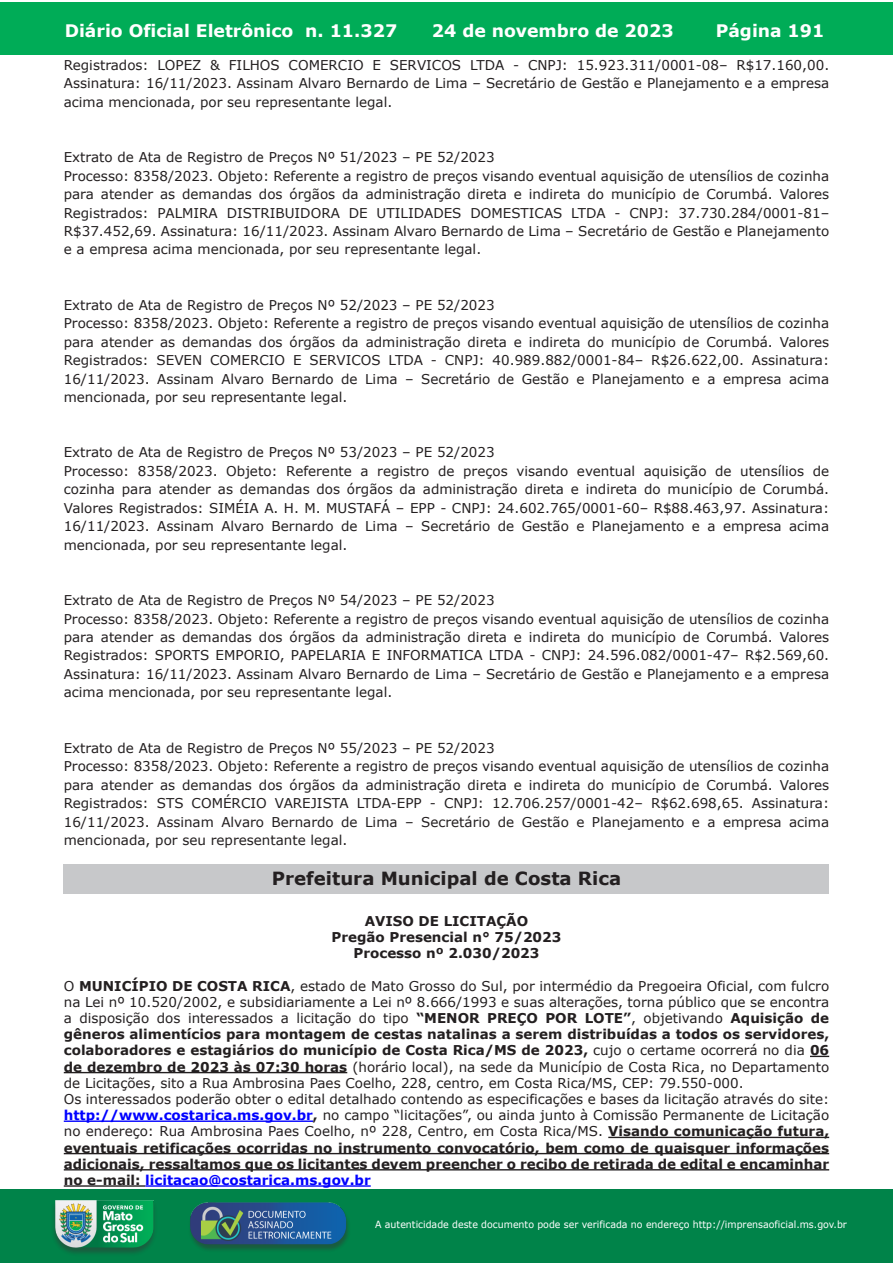
<style>
.page{position:relative;width:893px;height:1263px;background:#fff}
.page>*{position:absolute;margin:0;border:0;box-sizing:border-box;transform-origin:0 0}
.t1{font:700 18.15px "Verdana";color:#231f20}
.t2{font:700 17.25px "Verdana";color:#fff}
.t3{font:13.5px/18.5px "Verdana";color:#231f20}
.t4{font:700 13.5px/16.2px "Verdana";color:#231f20;text-align:center}
.t5{font:9.9px "Verdana";color:#fff;scale:.95 1}
.s1{font-weight:700}
.s2{font-weight:700;color:#00f}
</style>
<div class="page">
<div style="left:0;top:2px;width:893px;height:53px;background:#00ac57"></div>
<div style="left:1px;top:1189px;width:892px;height:74px;background:#008349"></div>
<img style="left:49px;top:1198px;width:111px;height:61px">
<img style="left:185px;top:1201px;width:168px;height:54px">
<svg style="left:810px;top:1056px;width:19px;height:1px"></svg>
<hr style="left:64px;top:1072px;width:283px;height:1px;background:#231f20">
<hr style="left:64px;top:1120px;width:249px;height:2px;background:#00f">
<hr style="left:608px;top:1137px;width:221px;height:1px;background:#231f20">
<hr style="left:64px;top:1153px;width:765px;height:1px;background:#231f20">
<hr style="left:64px;top:1169px;width:765px;height:1px;background:#231f20">
<hr style="left:64px;top:1185px;width:81px;height:2px;background:#231f20">
<hr style="left:145px;top:1185px;width:226px;height:2px;background:#00f">
<div style="left:64px;top:864px;width:765px;height:29px;background:#c7c8ca"></div>
<p class="t2" style="left:65px;top:18px;width:334px">Diário Oficial Eletrônico n. 11.327</p>
<p class="t2" style="left:432px;top:18px;width:243px">24 de novembro de 2023</p>
<p class="t2" style="left:716px;top:18px;width:110px">Página 191</p>
<p class="t3" style="left:64px;top:56px;width:767px;text-align:justify">Registrados: LOPEZ &amp; FILHOS COMERCIO E SERVICOS LTDA - CNPJ: 15.923.311/0001-08– R$17.160,00.<br>Assinatura: 16/11/2023. Assinam Alvaro Bernardo de Lima – Secretário de Gestão e Planejamento e a empresa acima mencionada, por seu representante legal.</p>
<p class="t3" style="left:64px;top:148px;width:767px">Extrato de Ata de Registro de Preços Nº 51/2023 – PE 52/2023<br>Processo: 8358/2023. Objeto: Referente a registro de preços visando eventual aquisição de utensílios de cozinha para atender as demandas dos órgãos da administração direta e indireta do município de Corumbá. Valores Registrados: PALMIRA DISTRIBUIDORA DE UTILIDADES DOMESTICAS LTDA - CNPJ: 37.730.284/0001-81– R$37.452,69. Assinatura: 16/11/2023. Assinam Alvaro Bernardo de Lima – Secretário de Gestão e Planejamento e a empresa acima mencionada, por seu representante legal.</p>
<p class="t3" style="left:64px;top:295px;width:767px">Extrato de Ata de Registro de Preços Nº 52/2023 – PE 52/2023<br>Processo: 8358/2023. Objeto: Referente a registro de preços visando eventual aquisição de utensílios de cozinha para atender as demandas dos órgãos da administração direta e indireta do município de Corumbá. Valores Registrados: SEVEN COMERCIO E SERVICOS LTDA - CNPJ: 40.989.882/0001-84– R$26.622,00. Assinatura:<br>16/11/2023. Assinam Alvaro Bernardo de Lima – Secretário de Gestão e Planejamento e a empresa acima mencionada, por seu representante legal.</p>
<p class="t3" style="left:64px;top:443px;width:767px">Extrato de Ata de Registro de Preços Nº 53/2023 – PE 52/2023<br>Processo: 8358/2023. Objeto: Referente a registro de preços visando eventual aquisição de utensílios de cozinha para atender as demandas dos órgãos da administração direta e indireta do município de Corumbá.<br>Valores Registrados: SIMÉIA A. H. M. MUSTAFÁ – EPP - CNPJ: 24.602.765/0001-60– R$88.463,97. Assinatura:<br>16/11/2023. Assinam Alvaro Bernardo de Lima – Secretário de Gestão e Planejamento e a empresa acima mencionada, por seu representante legal.</p>
<p class="t3" style="left:64px;top:591px;width:767px">Extrato de Ata de Registro de Preços Nº 54/2023 – PE 52/2023<br>Processo: 8358/2023. Objeto: Referente a registro de preços visando eventual aquisição de utensílios de cozinha para atender as demandas dos órgãos da administração direta e indireta do município de Corumbá. Valores Registrados: SPORTS EMPORIO, PAPELARIA E INFORMATICA LTDA - CNPJ: 24.596.082/0001-47– R$2.569,60.<br>Assinatura: 16/11/2023. Assinam Alvaro Bernardo de Lima – Secretário de Gestão e Planejamento e a empresa acima mencionada, por seu representante legal.</p>
<p class="t3" style="left:64px;top:738px;width:767px">Extrato de Ata de Registro de Preços Nº 55/2023 – PE 52/2023<br>Processo: 8358/2023. Objeto: Referente a registro de preços visando eventual aquisição de utensílios de cozinha para atender as demandas dos órgãos da administração direta e indireta do município de Corumbá. Valores Registrados: STS COMÉRCIO VAREJISTA LTDA-EPP - CNPJ: 12.706.257/0001-42– R$62.698,65. Assinatura:<br>16/11/2023. Assinam Alvaro Bernardo de Lima – Secretário de Gestão e Planejamento e a empresa acima mencionada, por seu representante legal.</p>
<h1 class="t1" style="left:272px;top:865px;width:351px">Prefeitura Municipal de Costa Rica</h1>
<p class="t4" style="left:331px;top:912px;width:231px">AVISO DE LICITAÇÃO<br>Pregão Presencial n° 75/2023<br>Processo nº 2.030/2023</p>
<p class="t3" style="left:64px;top:977px;width:767px;line-height:16.2px">O <span class="s1">MUNICÍPIO DE COSTA RICA</span>, estado de Mato Grosso do Sul, por intermédio da Pregoeira Oficial, com fulcro na Lei nº 10.520/2002, e subsidiariamente a Lei nº 8.666/1993 e suas alterações, torna público que se encontra a disposição dos interessados a licitação do tipo <span class="s1">“MENOR PREÇO POR LOTE”</span>, objetivando <span class="s1">Aquisição de gêneros alimentícios para montagem de cestas natalinas a serem distribuídas a todos os servidores, colaboradores e estagiários do município de Costa Rica/MS de 2023,</span> cujo o certame ocorrerá no dia <span class="s1">06 de dezembro de 2023 às 07:30 horas</span> (horário local), na sede da Município de Costa Rica, no Departamento de Licitações, sito a Rua Ambrosina Paes Coelho, 228, centro, em Costa Rica/MS, CEP: 79.550-000.<br>Os interessados poderão obter o edital detalhado contendo as especificações e bases da licitação através do site: <span class="s2">http://www.costarica.ms.gov.br</span><span class="s1">,</span> no campo “licitações”, ou ainda junto à Comissão Permanente de Licitação no endereço: Rua Ambrosina Paes Coelho, nº 228, Centro, em Costa Rica/MS. <span class="s1">Visando comunicação futura, eventuais retificações ocorridas no instrumento convocatório, bem como de quaisquer informações adicionais, ressaltamos que os licitantes devem preencher o recibo de retirada de edital e encaminhar no e-mail:</span> <span class="s2">licitacao@costarica.ms.gov.br</span></p>
<p class="t5" style="left:375px;top:1218px;width:498px">A autenticidade deste documento pode ser verificada no endereço http://imprensaoficial.ms.gov.br</p>
</div>
